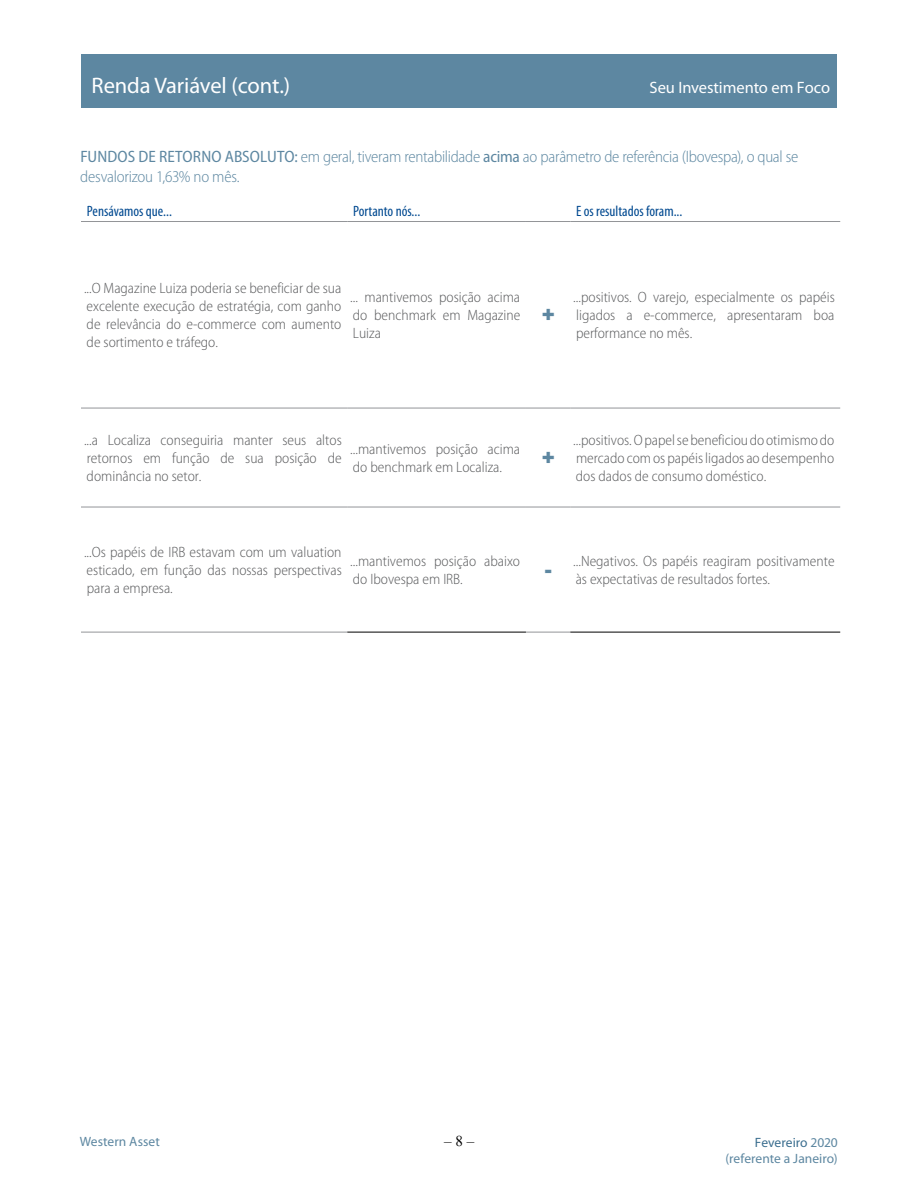
<style>
.page{position:relative;width:918px;height:1188px;background:#fff}
.page>*{position:absolute;margin:0;border:0;box-sizing:border-box;transform-origin:0 0}
.t1{font:22.5px "Myriad Pro";letter-spacing:-.005em;color:#fff}
.t2{font:900 21px "Arial";color:#5d87a1}
.t3{font:300 semi-condensed 16.5px/19.8px "Myriad Pro";letter-spacing:-.015em;color:#5d87a1}
.t4{font:16.5px "Myriad Pro";letter-spacing:-.005em;color:#fff}
.t5{font:300 semi-condensed 15px/18px "Myriad Pro";color:#58595b;text-align:justify}
.t6{font:condensed 15px "Myriad Pro";color:#004990}
.t7{font:15px "Times New Roman";color:#000}
.t8{font:13.5px/16.2px "Myriad Pro";color:#5d87a1;text-align:right}
.s1{font-weight:400}
.s2{color:#3b6e8f}
</style>
<div class="page">
<div style="left:81px;top:54px;width:756px;height:54px;background:#5d87a1"></div>
<svg style="left:81px;top:407px;width:757px;height:225px"></svg>
<svg style="left:81px;top:409px;width:266px;height:223px"></svg>
<hr style="left:570px;top:507px;width:270px;height:1px;background:#939598">
<hr style="left:570px;top:632px;width:270px;height:1px;background:#000">
<hr style="left:347px;top:221px;width:179px;height:1px;background:#939598">
<hr style="left:347px;top:408px;width:179px;height:1px;background:#939598">
<hr style="left:570px;top:408px;width:270px;height:1px;background:#939598">
<hr style="left:347px;top:507px;width:179px;height:1px;background:#939598">
<hr style="left:347px;top:632px;width:179px;height:1px;background:#000">
<hr style="left:81px;top:221px;width:266px;height:1px;background:#939598">
<hr style="left:81px;top:408px;width:266px;height:1px;background:#939598">
<hr style="left:81px;top:507px;width:266px;height:1px;background:#939598">
<hr style="left:81px;top:632px;width:266px;height:1px;background:#939598">
<hr style="left:570px;top:221px;width:270px;height:1px;background:#939598">
<hr style="left:526px;top:408px;width:44px;height:1px;background:#939598">
<hr style="left:526px;top:507px;width:44px;height:1px;background:#939598">
<hr style="left:526px;top:632px;width:44px;height:1px;background:#939598">
<hr style="left:526px;top:221px;width:44px;height:1px;background:#939598">
<h1 class="t1" style="left:92px;top:74px;width:200px">Renda Variável (cont.)</h1>
<p class="t4" style="left:650px;top:79px;width:182px">Seu Investimento em Foco</p>
<p class="t3" style="left:80px;top:147px;width:720px"><span class="s1">FUNDOS DE RETORNO ABSOLUTO:</span> em geral, tiveram rentabilidade <span class="s1">acima</span> ao parâmetro de referência (Ibovespa), o qual se desvalorizou 1,63% no mês.</p>
<p class="t6" style="left:87px;top:203px;width:87px">Pensávamos que...</p>
<p class="t6" style="left:353px;top:203px;width:69px">Portanto nós...</p>
<p class="t6" style="left:576px;top:203px;width:108px">E os resultados foram...</p>
<p class="t5" style="left:84px;top:280px;width:259px">...O Magazine Luiza poderia se beneficiar de sua excelente execução de estratégia, com ganho de relevância do e-commerce com aumento de sortimento e tráfego.</p>
<p class="t5" style="left:350px;top:289px;width:172px">... mantivemos posição acima do benchmark em Magazine Luiza</p>
<h2 class="t2" style="left:542px;top:300px;width:15px">+</h2>
<p class="t5" style="left:573px;top:289px;width:263px">...positivos. O varejo, especialmente os papéis ligados a e-commerce, apresentaram boa performance no mês.</p>
<p class="t5" style="left:84px;top:431px;width:259px">...a Localiza conseguiria manter seus altos retornos em função de sua posição de dominância no setor.</p>
<p class="t5" style="left:350px;top:440px;width:171px">...mantivemos posição acima do benchmark em Localiza.</p>
<h2 class="t2" style="left:542px;top:442px;width:15px">+</h2>
<p class="t5" style="left:573px;top:431px;width:263px">...positivos. O papel se beneficiou do otimismo do mercado com os papéis ligados ao desempenho dos dados de consumo doméstico.</p>
<p class="t5" style="left:84px;top:544px;width:259px">...Os papéis de IRB estavam com um valuation esticado, em função das nossas perspectivas para a empresa.</p>
<p class="t5" style="left:350px;top:553px;width:171px">...mantivemos posição abaixo do Ibovespa em IRB.</p>
<h2 class="t2" style="left:545px;top:554px;width:8px">-</h2>
<p class="t5" style="left:573px;top:553px;width:263px">...Negativos. Os papéis reagiram positivamente às expectativas de resultados fortes.</p>
<p class="t7" style="left:444px;top:1131px;width:31px">– 8 –</p>
<p class="t8" style="left:80px;top:1134px;width:82px">Western Asset</p>
<p class="t8" style="left:726px;top:1135px;width:114px"><span class="s2">Fevereiro</span> 2020 (referente a Janeiro)</p>
</div>
